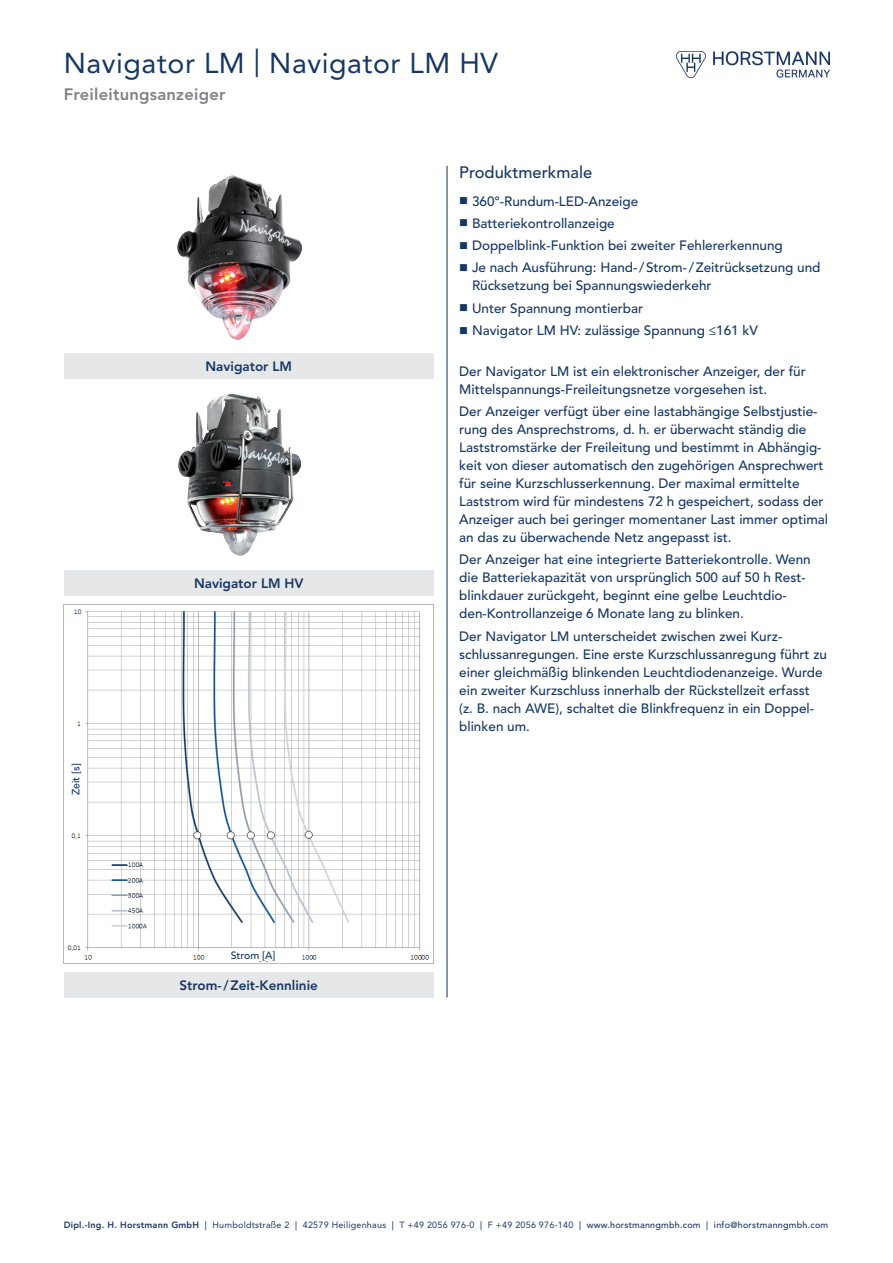
<style>
.page{position:relative;width:893px;height:1263px;background:#fff}
.page>*{position:absolute;margin:0;border:0;box-sizing:border-box;transform-origin:0 0}
.t1{font:28.5px "Avenir LT Std";letter-spacing:.02em;color:#163764}
.t2{font:800 16.5px "Avenir LT Std";letter-spacing:.015em;color:#808285}
.t3{font:500 16.5px "Avenir LT Std";color:#163764}
.t4{font:500 13.5px/18px "Avenir LT Std";color:#163764}
.t5{font:800 13.5px "Avenir LT Std";color:#163764}
.t6{font:500 10.5px "Avenir LT Std";color:#163764}
.t7{font:9px "Avenir LT Std";letter-spacing:.025em;color:#163764}
.s1{font-weight:800}
.s2{font-weight:500}
</style>
<div class="page">
<img style="left:677px;top:51px;width:152px;height:26px">
<img style="left:64px;top:604px;width:370px;height:359px">
<img style="left:177px;top:175px;width:124px;height:164px">
<img style="left:178px;top:393px;width:122px;height:163px">
<div style="left:64px;top:570px;width:370px;height:25px;background:#e6e7e9"></div>
<div style="left:64px;top:353px;width:370px;height:25px;background:#e6e7e9"></div>
<hr style="left:446px;top:166px;width:2px;height:831px;background:#163764">
<div style="left:64px;top:972px;width:370px;height:25px;background:#e6e7e9"></div>
<div style="left:231px;top:950px;width:51px;height:11px;background:#fff"></div>
<div style="left:70px;top:744px;width:11px;height:51px;background:#fff"></div>
<h1 class="t1" style="left:64px;top:46px;width:436px">Navigator LM | Navigator LM HV</h1>
<p class="t2" style="left:64px;top:84px;width:163px">Freileitungsanzeiger</p>
<p class="t3" style="left:459px;top:163px;width:134px">Produktmerkmale</p>
<p class="t6" style="left:70px;top:795px;width:33px;rotate:-90deg">Zeit [s]</p>
<p class="t5" style="left:205px;top:358px;width:88px">Navigator LM</p>
<p class="t5" style="left:194px;top:575px;width:111px">Navigator LM HV</p>
<p class="t6" style="left:231px;top:950px;width:46px">Strom [A]</p>
<p class="t5" style="left:180px;top:977px;width:140px">Strom-/Zeit-Kennlinie</p>
<p class="t4" style="left:472px;top:190px;width:350px;line-height:22.2px">360°-Rundum-LED-Anzeige<br>Batteriekontrollanzeige<br>Doppelblink-Funktion bei zweiter Fehlererkennung<br>Je nach Ausführung: Hand-/Strom-/Zeitrücksetzung und</p>
<p class="t4" style="left:472px;top:275px;width:288px;line-height:22.2px">Rücksetzung bei Spannungswiederkehr<br>Unter Spannung montierbar<br>Navigator LM HV: zulässige Spannung ≤161 kV</p>
<p class="t4" style="left:459px;top:363px;width:348px">Der Navigator LM ist ein elektronischer Anzeiger, der für<br>Mittelspannungs-Freileitungsnetze vorgesehen ist.</p>
<p class="t4" style="left:459px;top:403px;width:370px">Der Anzeiger verfügt über eine lastabhängige Selbstjustie&shy;rung des Ansprechstroms, d. h. er überwacht ständig die Laststromstärke der Freileitung und bestimmt in Abhängig&shy;keit von dieser automatisch den zugehörigen Ansprechwert für seine Kurzschlusserkennung. Der maximal ermittelte Laststrom wird für mindestens 72 h gespeichert, sodass der Anzeiger auch bei geringer momentaner Last immer optimal an das zu überwachende Netz angepasst ist.</p>
<p class="t4" style="left:459px;top:551px;width:353px">Der Anzeiger hat eine integrierte Batteriekontrolle. Wenn die Batteriekapazität von ursprünglich 500 auf 50 h Rest&shy;blinkdauer zurückgeht, beginnt eine gelbe Leuchtdio&shy;den-Kontrollanzeige 6 Monate lang zu blinken.</p>
<p class="t4" style="left:459px;top:627px;width:369px">Der Navigator LM unterscheidet zwischen zwei Kurz&shy;schlussanregungen. Eine erste Kurzschlussanregung führt zu einer gleichmäßig blinkenden Leuchtdiodenanzeige. Wurde ein zweiter Kurzschluss innerhalb der Rückstellzeit erfasst<br>(z. B. nach AWE), schaltet die Blinkfrequenz in ein Doppel&shy;blinken um.</p>
<p class="t7" style="left:64px;top:1220px;width:766px"><span class="s1">Dipl.-Ing. H. Horstmann GmbH</span> <span class="s2">|</span> Humboldtstraße 2 <span class="s2">|</span> 42579 Heiligenhaus <span class="s2">|</span> T +49 2056 976-0 <span class="s2">|</span> F +49 2056 976-140 <span class="s2">| www.horstmanngmbh.com | info@horstmanngmbh.com</span></p>
</div>
